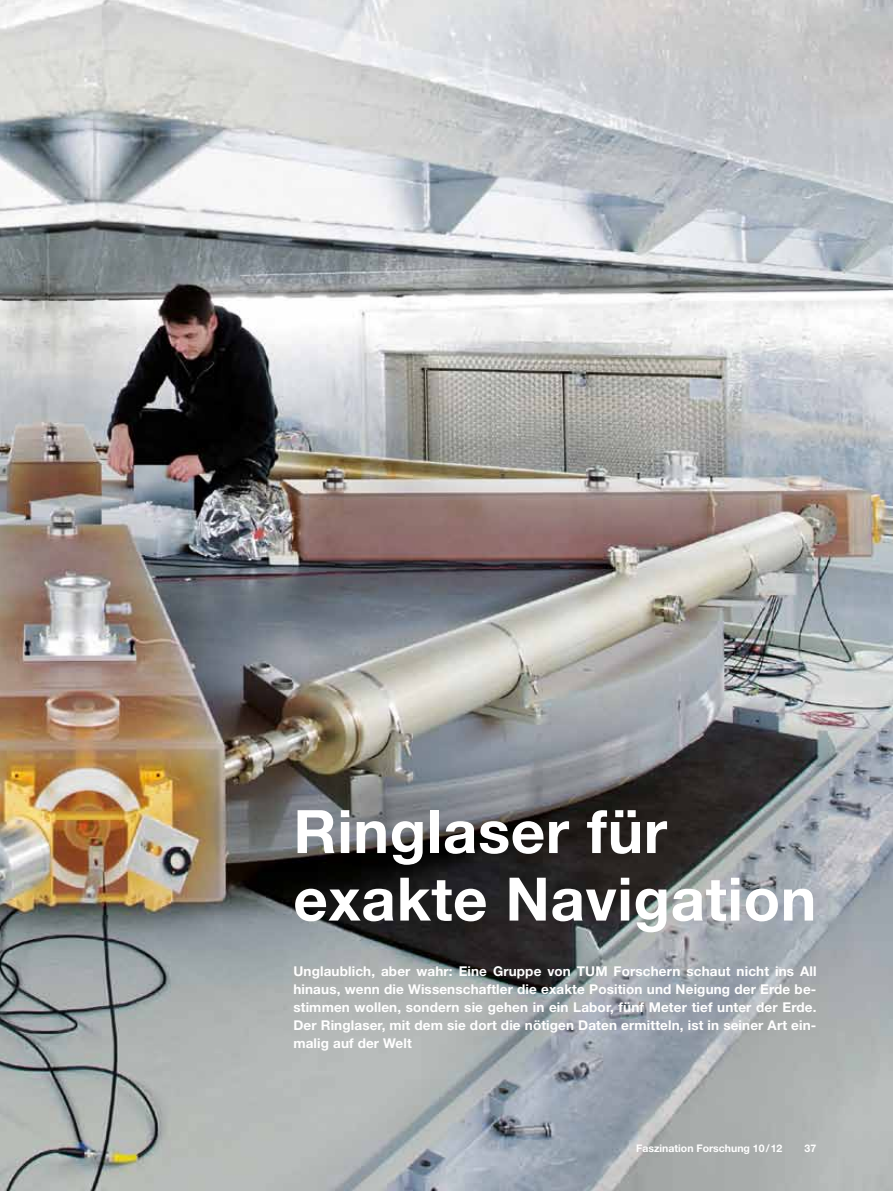
<style>
.page{position:relative;width:893px;height:1191px;background:#fff}
.page>*{position:absolute;margin:0;border:0;box-sizing:border-box;transform-origin:0 0}
.t1{font:700 60px/67.5px "Helvetica Neue LT Std";letter-spacing:.01em;color:#fff}
.t2{font:700 13.5px/18px "Helvetica Neue LT Std";letter-spacing:.01em;color:#fff;text-align:justify}
.t3{font:700 10.5px "Helvetica Neue LT Std";color:#fff}
</style>
<div class="page">
<img style="left:0;top:0;width:893px;height:1191px">
<p class="t1" style="left:293px;top:796px;width:524px">Ringlaser für exakte Navigation</p>
<p class="t2" style="left:293px;top:961px;width:525px">Unglaublich, aber wahr: Eine Gruppe von TUM Forschern schaut nicht ins All hinaus, wenn die Wissenschaftler die exakte Position und Neigung der Erde be&shy;stimmen wollen, sondern sie gehen in ein Labor, fünf Meter tief unter der Erde.<br>Der Ringlaser, mit dem sie dort die nötigen Daten ermitteln, ist in seiner Art ein&shy;malig auf der Welt</p>
<p class="t3" style="left:636px;top:1141px;width:148px">Faszination Forschung 10/12</p>
<p class="t3" style="left:805px;top:1141px;width:13px">37</p>
</div>
